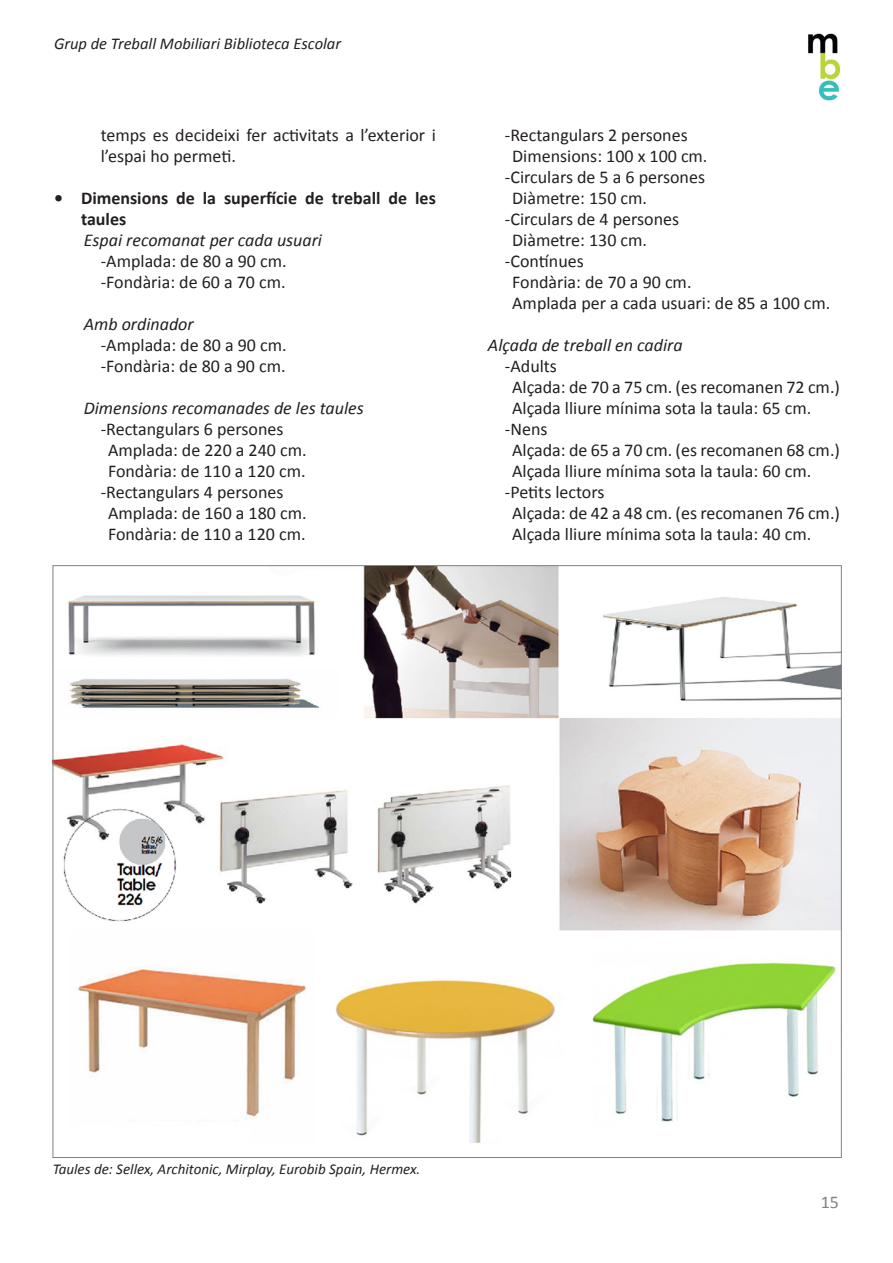
<style>
.page{position:relative;width:893px;height:1263px;background:#fff}
.page>*{position:absolute;margin:0;border:0;box-sizing:border-box;transform-origin:0 0}
.t1{font:18px/21px "Calibri";color:#231f20}
.t2{font:italic 18px "Calibri";color:#231f20}
.t3{font:700 18px/21px "Calibri";color:#231f20}
.t4{font:18px "Calibri";color:#808285}
.t5{font:italic 16.5px "Calibri";color:#231f20}
.t6{font:italic 15px "Calibri";color:#231f20}
</style>
<div class="page">
<img style="left:808px;top:33px;width:33px;height:68px">
<img style="left:55px;top:567px;width:784px;height:576px">
<p class="t5" style="left:54px;top:32px;width:289px">Grup de Treball Mobiliari Biblioteca Escolar</p>
<p class="t1" style="left:101px;top:125px;width:337px">temps es decideixi fer activitats a l’exterior i l’espai ho permeti.</p>
<p class="t3" style="left:81px;top:188px;width:356px;text-indent:-27px">• Dimensions de la superfície de treball de les taules</p>
<p class="t2" style="left:84px;top:228px;width:240px">Espai recomanat per cada usuari</p>
<p class="t1" style="left:101px;top:251px;width:187px">-Amplada: de 80 a 90 cm.</p>
<p class="t1" style="left:101px;top:272px;width:186px">-Fondària: de 60 a 70 cm.</p>
<p class="t2" style="left:84px;top:312px;width:111px">Amb ordinador</p>
<p class="t1" style="left:101px;top:335px;width:187px">-Amplada: de 80 a 90 cm.</p>
<p class="t1" style="left:101px;top:356px;width:186px">-Fondària: de 80 a 90 cm.</p>
<p class="t2" style="left:84px;top:396px;width:282px">Dimensions recomanades de les taules</p>
<p class="t1" style="left:101px;top:419px;width:184px">-Rectangulars 6 persones</p>
<p class="t1" style="left:108px;top:440px;width:200px">Amplada: de 220 a 240 cm.</p>
<p class="t1" style="left:108px;top:461px;width:199px">Fondària: de 110 a 120 cm.</p>
<p class="t1" style="left:101px;top:482px;width:184px">-Rectangulars 4 persones</p>
<p class="t1" style="left:108px;top:503px;width:200px">Amplada: de 160 a 180 cm.</p>
<p class="t1" style="left:108px;top:524px;width:199px">Fondària: de 110 a 120 cm.</p>
<p class="t1" style="left:505px;top:125px;width:184px">-Rectangulars 2 persones</p>
<p class="t1" style="left:512px;top:146px;width:197px">Dimensions: 100 x 100 cm.</p>
<p class="t1" style="left:505px;top:167px;width:202px">-Circulars de 5 a 6 persones</p>
<p class="t1" style="left:512px;top:188px;width:136px">Diàmetre: 150 cm.</p>
<p class="t1" style="left:505px;top:209px;width:176px">-Circulars de 4 persones</p>
<p class="t1" style="left:512px;top:230px;width:136px">Diàmetre: 130 cm.</p>
<p class="t1" style="left:505px;top:251px;width:80px">-Contínues</p>
<p class="t1" style="left:512px;top:272px;width:181px">Fondària: de 70 a 90 cm.</p>
<p class="t1" style="left:512px;top:293px;width:320px">Amplada per a cada usuari: de 85 a 100 cm.</p>
<p class="t2" style="left:488px;top:333px;width:196px">Alçada de treball en cadira</p>
<p class="t1" style="left:505px;top:356px;width:54px">-Adults</p>
<p class="t1" style="left:512px;top:377px;width:329px">Alçada: de 70 a 75 cm. (es recomanen 72 cm.)</p>
<p class="t1" style="left:512px;top:398px;width:301px">Alçada lliure mínima sota la taula: 65 cm.</p>
<p class="t1" style="left:505px;top:419px;width:44px">-Nens</p>
<p class="t1" style="left:512px;top:440px;width:329px">Alçada: de 65 a 70 cm. (es recomanen 68 cm.)</p>
<p class="t1" style="left:512px;top:461px;width:301px">Alçada lliure mínima sota la taula: 60 cm.</p>
<p class="t1" style="left:505px;top:482px;width:101px">-Petits lectors</p>
<p class="t1" style="left:512px;top:503px;width:329px">Alçada: de 42 a 48 cm. (es recomanen 76 cm.)</p>
<p class="t1" style="left:512px;top:524px;width:301px">Alçada lliure mínima sota la taula: 40 cm.</p>
<p class="t6" style="left:53px;top:1158px;width:369px">Taules de: Sellex, Architonic, Mirplay, Eurobib Spain, Hermex.</p>
<p class="t4" style="left:821px;top:1191px;width:20px">15</p>
</div>
